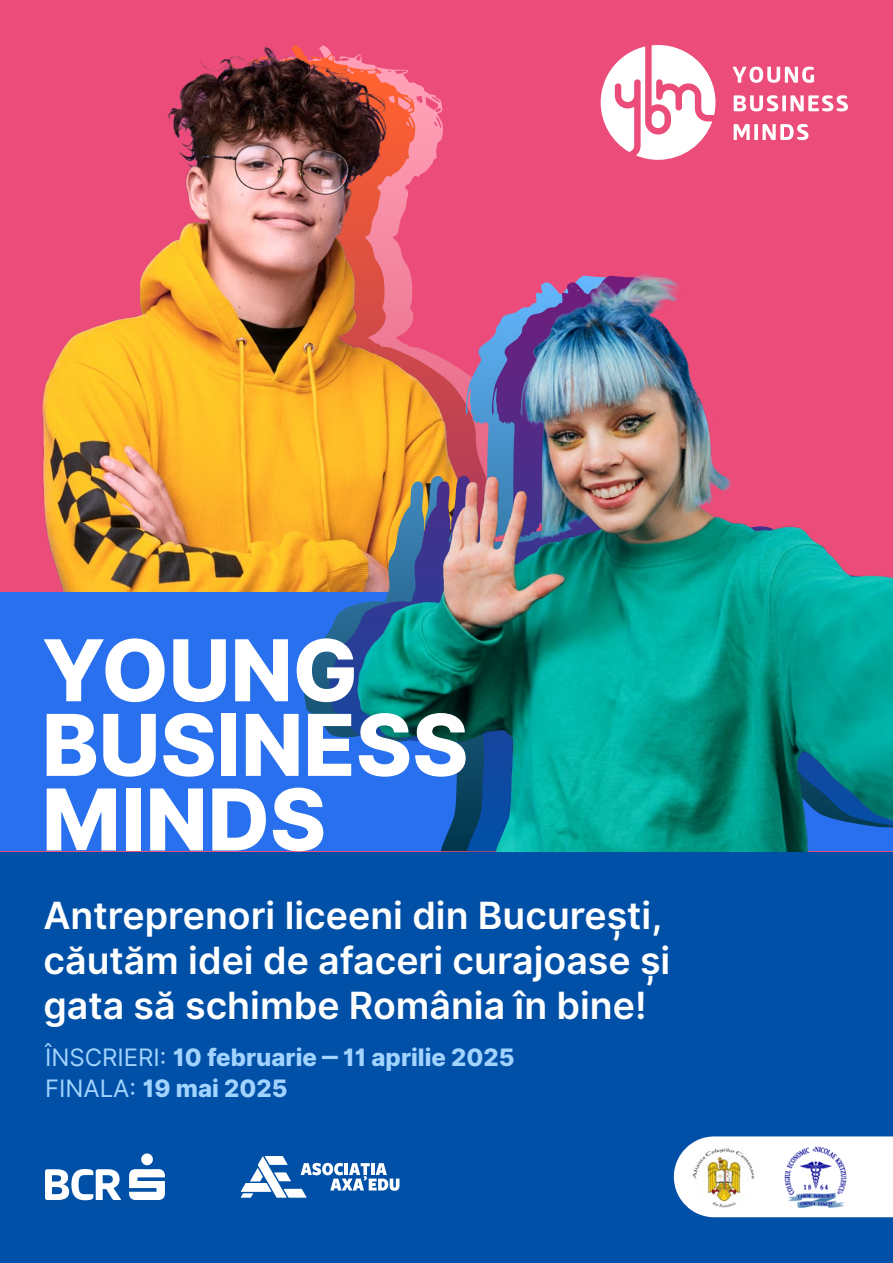
<style>
.page{position:relative;width:893px;height:1263px;background:#fff}
.page>*{position:absolute;margin:0;border:0;box-sizing:border-box;transform-origin:0 0}
.t1{font:800 85.2px/74.6px "Inter";color:#fff}
.t2{font:600 37.5px/45px "Inter";color:#fff}
.t3{font:800 24px/30.8px "Inter";color:#a3d4ff}
.s1{font-weight:400}
</style>
<div class="page">
<div style="left:0;top:851px;width:893px;height:412px;background:#0050a7"></div>
<div style="left:0;top:0;width:893px;height:851px;background:#eb4c79"></div>
<svg style="left:674px;top:1136px;width:219px;height:81px;background:#e9eff7"></svg>
<img style="left:783px;top:1145px;width:65px;height:64px">
<img style="left:689px;top:1145px;width:69px;height:69px">
<svg style="left:241px;top:1156px;width:158px;height:42px"></svg>
<svg style="left:45px;top:1169px;width:76px;height:31px"></svg>
<svg style="left:129px;top:1169px;width:36px;height:31px"></svg>
<div style="left:141px;top:1153px;width:12px;height:12px;background:#fff;border-radius:50%"></div>
<img style="left:42px;top:45px;width:401px;height:548px">
<svg style="left:601px;top:45px;width:114px;height:115px"></svg>
<svg style="left:733px;top:67px;width:81px;height:16px"></svg>
<svg style="left:734px;top:95px;width:114px;height:16px"></svg>
<svg style="left:734px;top:124px;width:74px;height:16px"></svg>
<div style="left:0;top:593px;width:893px;height:258px;background:#2870ed"></div>
<img style="left:357px;top:270px;width:536px;height:581px">
<h1 class="t1" style="left:42px;top:635px;width:428px">YOUNG<br>BUSINESS<br>MINDS</h1>
<p class="t2" style="left:43px;top:893px;width:628px">Antreprenori liceeni din București, căutăm idei de afaceri curajoase și gata să schimbe România în bine!</p>
<p class="t3" style="left:45px;top:1042px;width:471px"><span class="s1">ÎNSCRIERI:</span> 10 februarie ‒ 11 aprilie 2025<br><span class="s1">FINALA:</span> 19 mai 2025</p>
</div>
